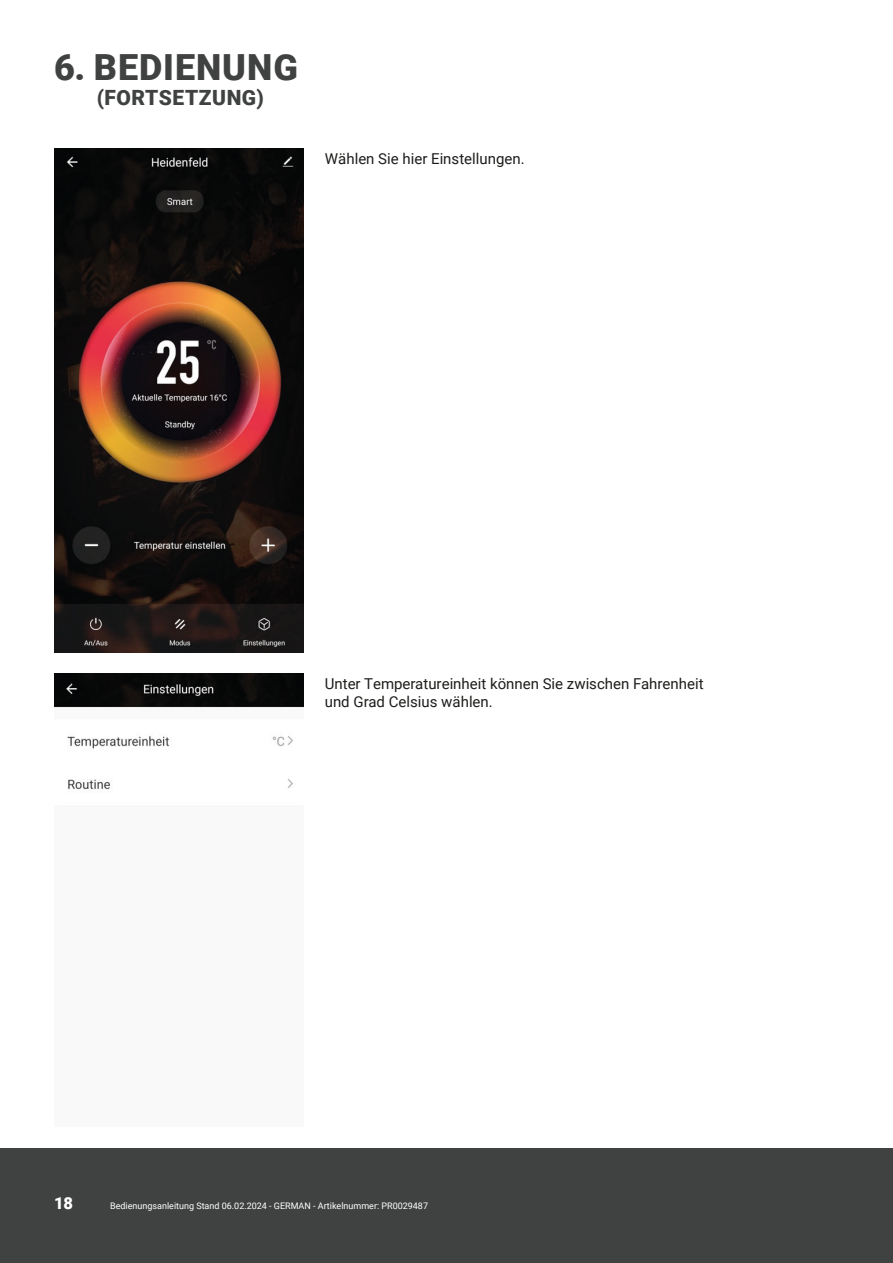
<style>
.page{position:relative;width:893px;height:1263px;background:#fff}
.page>*{position:absolute;margin:0;border:0;box-sizing:border-box;transform-origin:0 0}
.Große_Headline{font:900 36px "Roboto";letter-spacing:.025em;color:#404141}
.Große_Subheadline{font:900 21px "Roboto";letter-spacing:.025em;color:#404141}
.t1{font:900 16.5px "Roboto";color:#fff}
.Fließtext{font:15px/18px "Roboto";color:#1d1d1b}
.t2{font:9px "Roboto";color:#fff}
</style>
<div class="page">
<div style="left:0;top:1148px;width:893px;height:115px;background:#404141"></div>
<img style="left:54px;top:673px;width:249px;height:117px">
<img style="left:54px;top:149px;width:250px;height:503px">
<p class="Große_Headline" style="left:54px;top:42px;width:245px">6. BEDIENUNG</p>
<p class="Große_Subheadline" style="left:97px;top:83px;width:168px">(FORTSETZUNG)</p>
<p class="Fließtext" style="left:325px;top:150px;width:201px">Wählen Sie hier Einstellungen.</p>
<p class="Fließtext" style="left:325px;top:674px;width:380px">Unter Temperatureinheit können Sie zwischen Fahrenheit und Grad Celsius wählen.</p>
<p class="t1" style="left:54px;top:1191px;width:21px">18</p>
<p class="t2" style="left:110px;top:1199px;width:319px">Bedienungsanleitung Stand 06.02.2024 - GERMAN - Artikelnummer: PR0029487</p>
</div>
